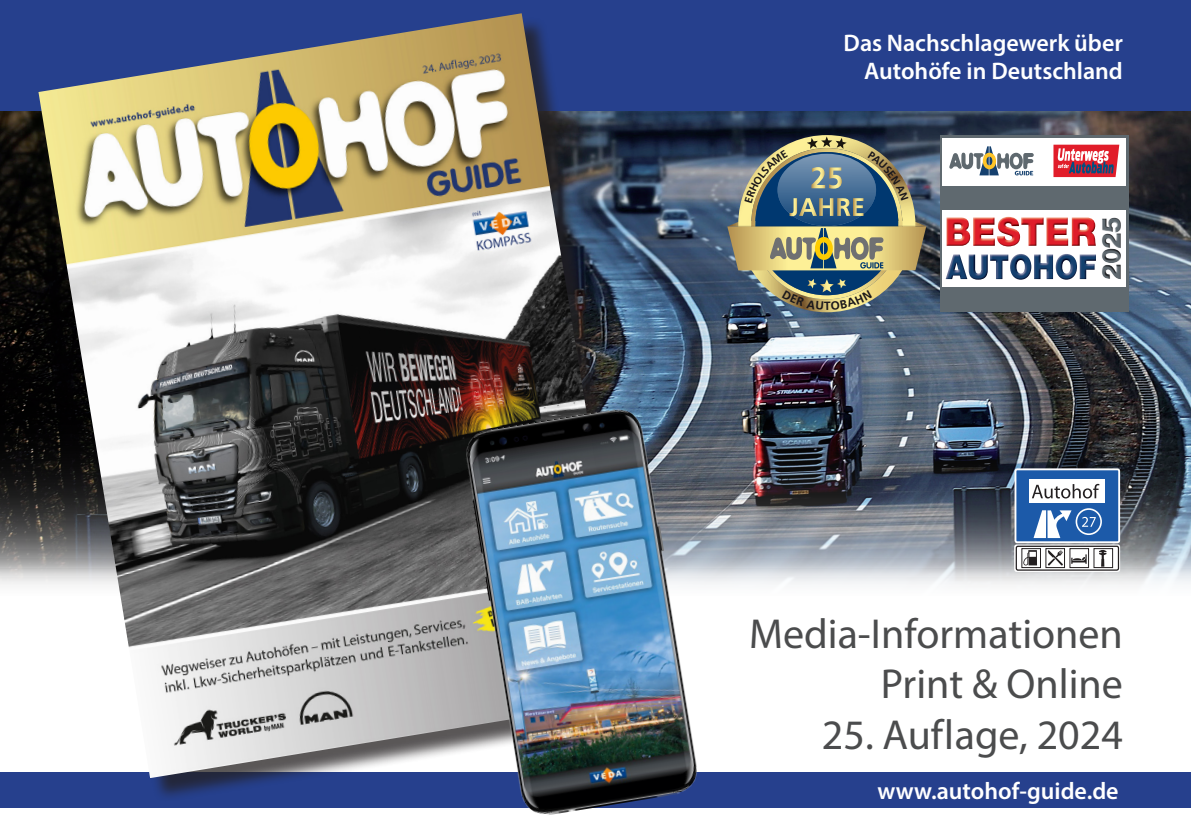
<style>
.page{position:relative;width:1191px;height:840px;background:#fff}
.page>*{position:absolute;margin:0;border:0;box-sizing:border-box;transform-origin:0 0}
.t1{font:42px "Myriad Pro";color:#4b4c4d}
.t2{font:900 27px "Helvetica Neue LT Std";color:#5f696f;scale:.9 1}
.t3{font:600 24px "Myriad Pro";color:#fff}
</style>
<div class="page">
<div style="left:0;top:0;width:1191px;height:111px;background:#26408d"></div>
<img style="left:0;top:111px;width:1191px;height:474px">
<div style="left:0;top:772px;width:1191px;height:35px;background:#26408d"></div>
<div style="left:42px;top:17px;width:615px;height:784px;background:#231f20;opacity:.75"></div>
<img style="left:38px;top:13px;width:595px;height:764px">
<div style="left:1015px;top:469px;width:104px;height:73px;background:#1c5aa9;border-radius:2px"></div>
<div style="left:1014px;top:468px;width:106px;height:75px;border:2px solid #fff;border-radius:2px"></div>
<div style="left:1029px;top:479px;width:76px;height:23px;background:#fff"></div>
<div style="left:1075px;top:508px;width:27px;height:26px;border:2px solid #fff;border-radius:50%"></div>
<svg style="left:1034px;top:510px;width:37px;height:27px"></svg>
<div style="left:1014px;top:544px;width:106px;height:27px;border:1px solid #fff;border-radius:2px"></div>
<svg style="left:1016px;top:546px;width:102px;height:23px"></svg>
<div style="left:1015px;top:545px;width:104px;height:25px;border:1px solid #231f20;border-radius:2px"></div>
<svg style="left:1071px;top:554px;width:15px;height:9px"></svg>
<svg style="left:1023px;top:550px;width:14px;height:15px"></svg>
<svg style="left:1047px;top:550px;width:16px;height:15px"></svg>
<svg style="left:1099px;top:549px;width:7px;height:17px"></svg>
<svg style="left:1014px;top:572px;width:106px;height:1px"></svg>
<svg style="left:1032px;top:483px;width:67px;height:15px"></svg>
<svg style="left:1082px;top:516px;width:13px;height:10px"></svg>
<img style="left:462px;top:405px;width:241px;height:410px">
<div style="left:940px;top:135px;width:188px;height:176px;background:#5f696f"></div>
<div style="left:942px;top:138px;width:184px;height:47px;background:#fff"></div>
<div style="left:942px;top:211px;width:184px;height:76px;background:#fff"></div>
<svg style="left:949px;top:146px;width:84px;height:29px"></svg>
<svg style="left:1053px;top:145px;width:66px;height:32px;background:#c85464"></svg>
<img style="left:946px;top:217px;width:24px;height:29px">
<img style="left:973px;top:217px;width:22px;height:29px">
<img style="left:997px;top:217px;width:46px;height:29px">
<img style="left:1046px;top:217px;width:22px;height:29px">
<img style="left:1071px;top:217px;width:24px;height:29px">
<img style="left:945px;top:254px;width:42px;height:25px">
<img style="left:990px;top:254px;width:18px;height:25px">
<img style="left:1010px;top:254px;width:21px;height:25px">
<img style="left:1034px;top:254px;width:19px;height:25px">
<img style="left:1055px;top:254px;width:22px;height:25px">
<img style="left:1079px;top:254px;width:17px;height:25px">
<div style="left:1101px;top:216px;width:21px;height:65px;background:#231f20;opacity:.75"></div>
<img style="left:727px;top:135px;width:199px;height:177px">
<p class="t3" style="left:843px;top:27px;width:281px">Das Nachschlagewerk über</p>
<p class="t3" style="left:864px;top:56px;width:260px">Autohöfe in Deutschland</p>
<p class="t2" style="left:1095px;top:280px;width:72px;rotate:-90deg">2025</p>
<p class="t1" style="left:749px;top:607px;width:375px">Media-Informationen</p>
<p class="t1" style="left:881px;top:657px;width:244px">Print &amp; Online</p>
<p class="t1" style="left:822px;top:708px;width:302px">25. Auflage, 2024</p>
<p class="t3" style="left:877px;top:775px;width:243px">www.autohof-guide.de</p>
</div>
